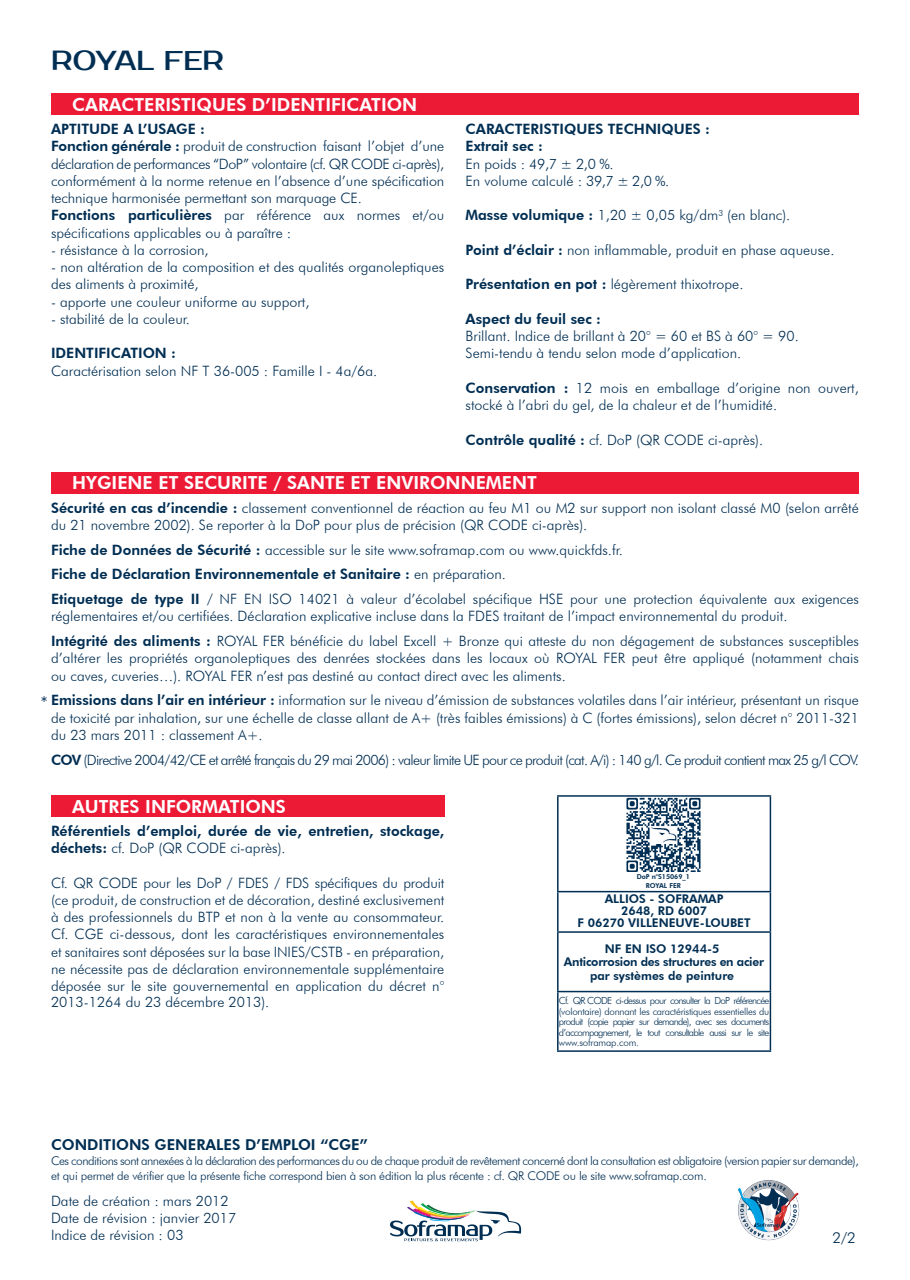
<style>
.page{position:relative;width:910px;height:1280px;background:#fff}
.page>*{position:absolute;margin:0;border:0;box-sizing:border-box;transform-origin:0 0}
.t1{font:27px "Prosto";color:#002e53}
.t2{font:800 18px "Futura BT";color:#fff}
.t3{font:300 18px "Futura BT";color:#002e53}
.t4{font:800 15px "Futura BT";color:#002e53}
.t5{font:300 15px "Futura BT";color:#002e53}
.t6{font:300 14.25px/17.2px "Futura BT";color:#002e53}
.t7{font:800 14.25px "Futura BT";color:#002e53}
.t8{font:300 14.25px "Futura BT";letter-spacing:-.05em;color:#002e53}
.t9{font:300 14.25px "Futura BT";letter-spacing:-.025em;color:#002e53}
.t10{font:300 12px/15px "Futura BT";letter-spacing:-.04em;color:#002e53}
.t11{font:800 12px "Futura BT";color:#002e53}
.t12{font:800 12px "Futura BT";letter-spacing:-.02em;color:#002e53}
.t13{font:300 9.75px "Futura BT";letter-spacing:-.075em;color:#002e53}
.t14{font:300 9.75px "Futura BT";letter-spacing:-.025em;color:#002e53}
.t15{font:300 9.75px "Futura BT";letter-spacing:-.015em;color:#002e53}
.t16{font:800 6.75px "Futura BT";color:#002e53}
.s1{font-weight:800}
.s2{font-weight:300}
</style>
<div class="page">
<div style="left:51px;top:94px;width:808px;height:21px;background:#ed1a36"></div>
<div style="left:51px;top:472px;width:808px;height:21px;background:#ed1a36"></div>
<div style="left:51px;top:795px;width:393px;height:21px;background:#ed1a36"></div>
<svg style="left:390px;top:1200px;width:131px;height:41px"></svg>
<img style="left:738px;top:1180px;width:61px;height:61px">
<hr style="left:557px;top:795px;width:214px;height:2px;background:#002e53">
<hr style="left:557px;top:797px;width:2px;height:94px;background:#002e53">
<hr style="left:770px;top:797px;width:1px;height:94px;background:#002e53">
<hr style="left:557px;top:891px;width:214px;height:1px;background:#002e53">
<hr style="left:557px;top:892px;width:2px;height:39px;background:#002e53">
<hr style="left:770px;top:892px;width:1px;height:39px;background:#002e53">
<hr style="left:557px;top:931px;width:214px;height:2px;background:#002e53">
<hr style="left:557px;top:933px;width:2px;height:58px;background:#002e53">
<hr style="left:770px;top:933px;width:1px;height:58px;background:#002e53">
<hr style="left:557px;top:991px;width:214px;height:1px;background:#002e53">
<hr style="left:557px;top:992px;width:2px;height:58px;background:#002e53">
<hr style="left:770px;top:992px;width:1px;height:58px;background:#002e53">
<hr style="left:557px;top:1050px;width:214px;height:2px;background:#002e53">
<img style="left:626px;top:797px;width:75px;height:75px">
<p class="t1" style="left:51px;top:45px;width:175px">ROYAL FER</p>
<p class="t2" style="left:72px;top:94px;width:347px">CARACTERISTIQUES D’IDENTIFICATION</p>
<p class="t7" style="left:51px;top:120px;width:156px">APTITUDE A L’USAGE :</p>
<p class="t6" style="left:51px;top:138px;width:395px"><span class="s1">Fonction générale :</span> produit de construction faisant l’objet d’une</p>
<p class="t9" style="left:51px;top:155px;width:395px">déclaration de performances “DoP” volontaire (cf. QR CODE ci-après),</p>
<p class="t6" style="left:51px;top:172px;width:395px">conformément à la norme retenue en l’absence d’une spécification technique harmonisée permettant son marquage CE.</p>
<p class="t6" style="left:51px;top:207px;width:395px"><span class="s1">Fonctions particulières</span> par référence aux normes et/ou spécifications applicables ou à paraître :</p>
<p class="t6" style="left:51px;top:241px;width:159px">- résistance à la corrosion,</p>
<p class="t6" style="left:51px;top:258px;width:395px">- non altération de la composition et des qualités organoleptiques des aliments à proximité,</p>
<p class="t6" style="left:51px;top:293px;width:260px">- apporte une couleur uniforme au support,</p>
<p class="t6" style="left:51px;top:310px;width:140px">- stabilité de la couleur.</p>
<p class="t7" style="left:51px;top:345px;width:126px">IDENTIFICATION :</p>
<p class="t6" style="left:51px;top:362px;width:328px">Caractérisation selon NF T 36-005 : Famille I - 4a/6a.</p>
<p class="t7" style="left:466px;top:120px;width:246px">CARACTERISTIQUES TECHNIQUES :</p>
<p class="t7" style="left:466px;top:138px;width:79px">Extrait sec :</p>
<p class="t6" style="left:466px;top:155px;width:150px">En poids : 49,7 ± 2,0 %.</p>
<p class="t6" style="left:466px;top:172px;width:205px">En volume calculé : 39,7 ± 2,0 %.</p>
<p class="t6" style="left:466px;top:207px;width:326px"><span class="s1">Masse volumique :</span> 1,20 ± 0,05 kg/dm<sup>3</sup> (en blanc).</p>
<p class="t6" style="left:466px;top:241px;width:370px"><span class="s1">Point d’éclair :</span> non inflammable, produit en phase aqueuse.</p>
<p class="t6" style="left:466px;top:276px;width:279px"><span class="s1">Présentation en pot :</span> légèrement thixotrope.</p>
<p class="t7" style="left:466px;top:310px;width:137px">Aspect du feuil sec :</p>
<p class="t6" style="left:466px;top:327px;width:335px">Brillant. Indice de brillant à 20° = 60 et BS à 60° = 90.</p>
<p class="t6" style="left:466px;top:345px;width:277px">Semi-tendu à tendu selon mode d’application.</p>
<p class="t6" style="left:466px;top:379px;width:395px"><span class="s1">Conservation :</span> 12 mois en emballage d’origine non ouvert, stocké à l’abri du gel, de la chaleur et de l’humidité.</p>
<p class="t6" style="left:466px;top:431px;width:299px"><span class="s1">Contrôle qualité :</span> cf. DoP (QR CODE ci-après).</p>
<p class="t2" style="left:72px;top:472px;width:466px">HYGIENE ET SECURITE / SANTE ET ENVIRONNEMENT</p>
<p class="t6" style="left:51px;top:499px;width:809px"><span class="s1">Sécurité en cas d’incendie :</span> classement conventionnel de réaction au feu M1 ou M2 sur support non isolant classé M0 (selon arrêté du 21 novembre 2002). Se reporter à la DoP pour plus de précision (QR CODE ci-après).</p>
<p class="t6" style="left:51px;top:541px;width:573px"><span class="s1">Fiche de Données de Sécurité :</span> accessible sur le site www.soframap.com ou www.quickfds.fr.</p>
<p class="t7" style="left:51px;top:566px;width:456px">Fiche de Déclaration Environnementale et Sanitaire : <span class="s2">en préparation.</span></p>
<p class="t6" style="left:51px;top:590px;width:809px"><span class="s1">Etiquetage de type II</span> / NF EN ISO 14021 à valeur d’écolabel spécifique HSE pour une protection équivalente aux exigences</p>
<p class="t6" style="left:51px;top:608px;width:738px">réglementaires et/ou certifiées. Déclaration explicative incluse dans la FDES traitant de l’impact environnemental du produit.</p>
<p class="t6" style="left:51px;top:632px;width:809px"><span class="s1">Intégrité des aliments :</span> ROYAL FER bénéficie du label Excell + Bronze qui atteste du non dégagement de substances susceptibles</p>
<p class="t6" style="left:51px;top:650px;width:809px">d’altérer les propriétés organoleptiques des denrées stockées dans les locaux où ROYAL FER peut être appliqué (notamment chais ou caves, cuveries…). ROYAL FER n’est pas destiné au contact direct avec les aliments.</p>
<p class="t6" style="left:51px;top:692px;width:809px;text-align:justify"><span class="s1">Emissions dans l’air en intérieur :</span> information sur le niveau d’émission de substances volatiles dans l’air intérieur, présentant un risque de toxicité par inhalation, sur une échelle de classe allant de A+ (très faibles émissions) à C (fortes émissions), selon décret n° 2011-321 du 23 mars 2011 : classement A+.</p>
<p class="t8" style="left:51px;top:751px;width:809px"><span class="s1">COV</span> (Directive 2004/42/CE et arrêté français du 29 mai 2006) : valeur limite UE pour ce produit (cat. A/i) : 140 g/l. Ce produit contient max 25 g/l COV.</p>
<p class="t3" style="left:40px;top:692px;width:9px">*</p>
<p class="t2" style="left:72px;top:795px;width:215px">AUTRES INFORMATIONS</p>
<p class="t7" style="left:51px;top:822px;width:395px">Référentiels d’emploi, durée de vie, entretien, stockage,</p>
<p class="t6" style="left:51px;top:839px;width:236px"><span class="s1">déchets:</span> cf. DoP (QR CODE ci-après).</p>
<p class="t6" style="left:51px;top:874px;width:395px;text-align:justify">Cf. QR CODE pour les DoP / FDES / FDS spécifiques du produit (ce produit, de construction et de décoration, destiné exclusivement à des professionnels du BTP et non à la vente au consommateur.<br>Cf. CGE ci-dessous, dont les caractéristiques environnementales et sanitaires sont déposées sur la base INIES/CSTB - en préparation, ne nécessite pas de déclaration environnementale supplémentaire déposée sur le site gouvernemental en application du décret n°</p>
<p class="t6" style="left:51px;top:993px;width:220px">2013-1264 du 23 décembre 2013).</p>
<p class="t16" style="left:637px;top:872px;width:55px">DoP n°S15069_1</p>
<p class="t16" style="left:646px;top:881px;width:37px">ROYAL FER</p>
<p class="t11" style="left:605px;top:891px;width:120px">ALLIOS - SOFRAMAP</p>
<p class="t11" style="left:621px;top:903px;width:88px">2648, RD 6007</p>
<p class="t11" style="left:578px;top:915px;width:175px">F 06270 VILLENEUVE-LOUBET</p>
<p class="t11" style="left:605px;top:941px;width:116px">NF EN ISO 12944-5</p>
<p class="t12" style="left:564px;top:955px;width:202px">Anticorrosion des structures en acier</p>
<p class="t11" style="left:590px;top:968px;width:145px">par systèmes de peinture</p>
<p class="t13" style="left:559px;top:995px;width:212px">Cf. QR CODE ci-dessus pour consulter la DoP référencée</p>
<p class="t14" style="left:559px;top:1005px;width:212px">(volontaire) donnant les caractéristiques essentielles du</p>
<p class="t13" style="left:559px;top:1016px;width:212px">produit (copie papier sur demande), avec ses documents</p>
<p class="t13" style="left:559px;top:1026px;width:212px">d’accompagnement, le tout consultable aussi sur le site</p>
<p class="t15" style="left:559px;top:1037px;width:82px">www.soframap.com.</p>
<p class="t4" style="left:51px;top:1135px;width:318px">CONDITIONS GENERALES D’EMPLOI “CGE”</p>
<p class="t10" style="left:51px;top:1153px;width:809px">Ces conditions sont annexées à la déclaration des performances du ou de chaque produit de revêtement concerné dont la consultation est obligatoire (version papier sur demande), et qui permet de vérifier que la présente fiche correspond bien à son édition la plus récente : cf. QR CODE ou le site www.soframap.com.</p>
<p class="t6" style="left:51px;top:1192px;width:179px">Date de création : mars 2012</p>
<p class="t6" style="left:51px;top:1209px;width:187px">Date de révision : janvier 2017</p>
<p class="t6" style="left:51px;top:1226px;width:134px">Indice de révision : 03</p>
<p class="t5" style="left:833px;top:1229px;width:25px">2/2</p>
</div>
